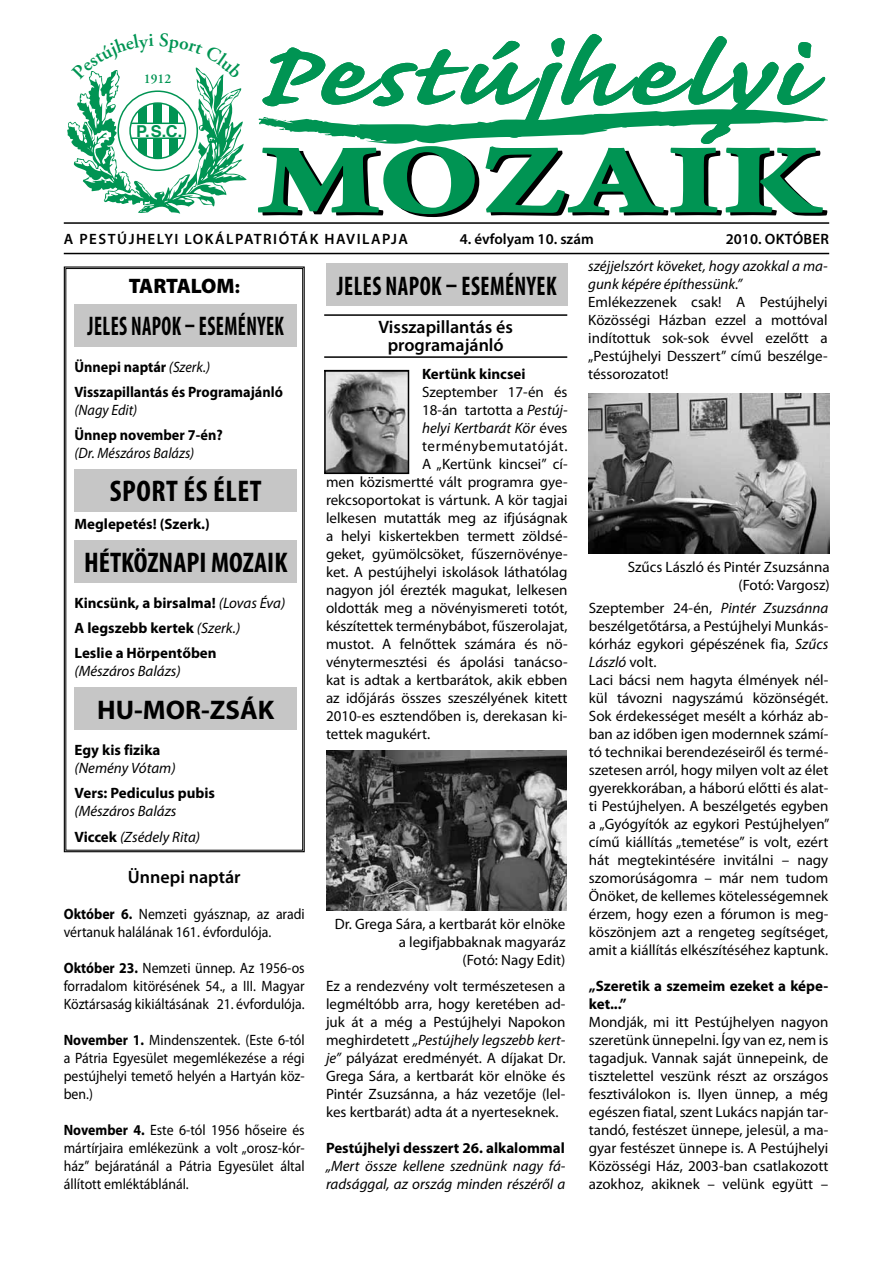
<style>
.page{position:relative;width:893px;height:1263px;background:#fff}
.page>*{position:absolute;margin:0;border:0;box-sizing:border-box;transform-origin:0 0}
.t1{font:700 114.6px "Caflisch Script Pro";letter-spacing:.03em;color:#009453;scale:1.29 1}
.t2{font:105.9px "Arno Pro Bold Caption";letter-spacing:.015em;color:#009453;scale:1.29 1}
.t3{font:700 condensed 30px "Myriad Pro";color:#000}
.t4{font:700 condensed 28.5px "Myriad Pro";color:#000}
.t5{font:700 condensed 27px "Myriad Pro";letter-spacing:.02em;color:#000;scale:.76 1}
.t6{font:700 condensed 27px "Myriad Pro";letter-spacing:.02em;color:#000;scale:.85 1}
.t7{font:700 27px "Myriad Pro";color:#000}
.t8{font:900 21px "Myriad Pro";letter-spacing:-.005em;color:#000}
.t9{font:600 18px/18px "Myriad Pro";color:#000;text-align:center}
.t10{font:700 16.35px "Helvetica";color:#009453}
.t11{font:15px/18px "Myriad Pro";color:#000;text-align:justify}
.t12{font:15px/18px "Myriad Pro";color:#000;text-align:justify;scale:.92 1}
.t13{font:italic 15px/18px "Myriad Pro";color:#000}
.t14{font:700 15px/25.2px "Myriad Pro";color:#000}
.t15{font:700 15px/25.2px "Myriad Pro";color:#000;scale:.95 1}
.t16{font:600 15px "Myriad Pro";letter-spacing:.1em;color:#000}
.t17{font:italic 15px "Myriad Pro";color:#000;scale:.95 1}
.t18{font:15px "Myriad Pro";letter-spacing:.045em;color:#000}
.t19{font:600 15px "Myriad Pro";color:#000}
.t20{font:600 15px "Myriad Pro";letter-spacing:.08em;color:#000}
.t21{font:600 13.35px "Adobe Garamond Pro";color:#009453}
.s1{font-size:18px}
.s2{font-weight:400;font-style:italic}
.s3{font-weight:700;font-style:normal}
.s4{font-weight:700}
.s5{font-style:italic}
.s6{font-style:normal}
</style>
<div class="page">
<svg style="left:258px;top:109px;width:570px;height:35px"></svg>
<hr style="left:64px;top:222px;width:765px;height:2px;background:#000">
<hr style="left:64px;top:253px;width:765px;height:1px;background:#000">
<svg style="left:63px;top:266px;width:242px;height:587px"></svg>
<div style="left:66px;top:268px;width:237px;height:582px;border:1px solid #000"></div>
<div style="left:326px;top:264px;width:242px;height:42px;background:#c6c6c6"></div>
<hr style="left:324px;top:356px;width:243px;height:2px;background:#000">
<hr style="left:324px;top:314px;width:243px;height:2px;background:#000">
<img style="left:327px;top:373px;width:79px;height:98px">
<div style="left:324px;top:370px;width:85px;height:104px;border:2px solid #000"></div>
<img style="left:326px;top:750px;width:241px;height:160px">
<img style="left:589px;top:393px;width:241px;height:161px">
<svg style="left:67px;top:67px;width:180px;height:147px"></svg>
<p class="t21" style="left:144px;top:71px;width:29px">1912</p>
<p class="t10" style="left:136px;top:116px;width:48px">P.S.C.</p>
<h1 class="t1" style="left:252px;top:17px;width:430px">Pestújhelyi</h1>
<h2 class="t2" style="left:259px;top:117px;width:436px">MOZAIK</h2>
<p class="t19" style="left:460px;top:230px;width:135px">4. évfolyam 10. szám</p>
<p class="t20" style="left:726px;top:230px;width:50px">2010. októ</p>
<p class="t20" style="left:803px;top:230px;width:18px">ber</p>
<p class="t16" style="left:64px;top:230px;width:346px">A PESTÚJHELYI LOKÁLPATRIÓTÁK HAVILAPJA</p>
<h3 class="t8" style="left:129px;top:272px;width:113px">TARTALOM<span class="s1">:</span></h3>
<h3 class="t5" style="left:88px;top:309px;width:259px">JELES NAPOK – ESEMÉNYEK</h3>
<p class="t15" style="left:75px;top:354px;width:221px">Ünnepi naptár <span class="s2">(Szerk.)<br></span>Visszapillantás és Programajánló</p>
<p class="t17" style="left:75px;top:400px;width:68px">(Nagy Edit)</p>
<p class="t15" style="left:75px;top:423px;width:157px">Ünnep november 7-én?</p>
<p class="t17" style="left:75px;top:444px;width:128px">(Dr. Mészáros Balázs)</p>
<h3 class="t3" style="left:110px;top:473px;width:153px">SPO RT ÉS ÉLET</h3>
<p class="t14" style="left:75px;top:512px;width:137px">Meglepetés! (Szerk.)</p>
<h3 class="t4" style="left:84px;top:545px;width:203px">HÉTKÖZNAPI MOZAIK</h3>
<p class="t14" style="left:75px;top:590px;width:212px">Kincsünk, a birsalma! <span class="s2">(Lovas Éva)<br></span>A legszebb kertek <span class="s2">(Szerk.)<br></span>Leslie a Hörpentőben</p>
<p class="t13" style="left:75px;top:662px;width:108px">(Mészáros Balázs)</p>
<h3 class="t7" style="left:97px;top:694px;width:179px">HU-MOR-ZSÁK</h3>
<p class="t14" style="left:75px;top:737px;width:87px">Egy kis fizika</p>
<p class="t13" style="left:75px;top:759px;width:103px">(Nemény Vótam)</p>
<p class="t14" style="left:75px;top:781px;width:142px">Vers: Pediculus pubis</p>
<p class="t13" style="left:75px;top:798px;width:127px;line-height:25.2px">(Mészáros Balázs<br><span class="s3">Viccek</span> (Zsédely Rita)</p>
<p class="t9" style="left:128px;top:869px;width:114px">Ünnepi naptár</p>
<p class="t12" style="left:64px;top:906px;width:263px"><span class="s4">Október 6.</span> Nemzeti gyásznap, az aradi vértanuk halálának 161. évfordulója.</p>
<p class="t12" style="left:64px;top:960px;width:263px"><span class="s4">Október 23.</span> Nemzeti ünnep. Az 1956-os forradalom kitörésének 54., a III. Magyar Köztársaság kikiáltásának 21. évfordulója.</p>
<p class="t12" style="left:64px;top:1032px;width:263px"><span class="s4">November 1.</span> Mindenszentek. (Este 6-tól a Pátria Egyesület megemlékezése a régi pestújhelyi temető helyén a Hartyán köz&shy;ben.)</p>
<p class="t12" style="left:64px;top:1122px;width:263px"><span class="s4">November 4.</span> Este 6-tól 1956 hőseire és mártírjaira emlékezünk a volt „orosz-kór&shy;ház” bejáratánál a Pátria Egyesület által állított emléktáblánál.</p>
<h3 class="t6" style="left:337px;top:269px;width:259px">JELES NAPOK – ESEMÉNYEK</h3>
<p class="t9" style="left:378px;top:318px;width:136px">Visszapillantás és programajánló</p>
<p class="t14" style="left:422px;top:362px;width:105px">Kertünk kincsei</p>
<p class="t11" style="left:422px;top:384px;width:147px">Szeptember 17-én és</p>
<p class="t11" style="left:422px;top:402px;width:147px">18-án tartotta a <span class="s5">Pestúj-</span></p>
<p class="t13" style="left:422px;top:419px;width:147px">helyi Kertbarát Kör <span class="s6">éves</span></p>
<p class="t18" style="left:422px;top:438px;width:147px">terménybemutatóját.</p>
<p class="t11" style="left:422px;top:456px;width:147px">A „Kertünk kincsei” cí-</p>
<p class="t11" style="left:326px;top:474px;width:243px">men közismertté vált programra gye-</p>
<p class="t11" style="left:326px;top:492px;width:243px">rekcsoportokat is vártunk. A kör tagjai</p>
<p class="t11" style="left:326px;top:510px;width:243px">lelkesen mutatták meg az ifjúságnak</p>
<p class="t11" style="left:326px;top:528px;width:243px">a helyi kiskertekben termett zöldsé-</p>
<p class="t11" style="left:326px;top:546px;width:243px">geket, gyümölcsöket, fűszernövénye-</p>
<p class="t11" style="left:326px;top:564px;width:243px">ket. A pestújhelyi iskolások láthatólag</p>
<p class="t11" style="left:326px;top:582px;width:243px">nagyon jól érezték magukat, lelkesen</p>
<p class="t11" style="left:326px;top:600px;width:243px">oldották meg a növényismereti totót,</p>
<p class="t11" style="left:326px;top:618px;width:243px">készítettek terménybábot, fűszerolajat,</p>
<p class="t11" style="left:326px;top:636px;width:243px">mustot. A felnőttek számára és nö-</p>
<p class="t11" style="left:326px;top:654px;width:243px">vénytermesztési és ápolási tanácso-</p>
<p class="t11" style="left:326px;top:672px;width:243px">kat is adtak a kertbarátok, akik ebben</p>
<p class="t11" style="left:326px;top:690px;width:243px">az időjárás összes szeszélyének kitett</p>
<p class="t11" style="left:326px;top:708px;width:243px">2010-es esztendőben is, derekasan ki-</p>
<p class="t11" style="left:326px;top:726px;width:106px">tettek magukért.</p>
<p class="t11" style="left:335px;top:915px;width:232px;text-align:right">Dr. Grega Sára, a kertbarát kör elnöke a legifjabbaknak magyaráz<br>(Fotó: Nagy Edit)</p>
<p class="t11" style="left:326px;top:978px;width:241px">Ez a rendezvény volt természetesen a legméltóbb arra, hogy keretében ad&shy;juk át a még a Pestújhelyi Napokon meghirdetett <span class="s5">„Pestújhely legszebb kert&shy;je”</span> pályázat eredményét. A díjakat Dr.<br>Grega Sára, a kertbarát kör elnöke és Pintér Zsuzsánna, a ház vezetője (lel&shy;kes kertbarát) adta át a nyerteseknek.</p>
<p class="t14" style="left:326px;top:1136px;width:240px">Pestújhelyi desszert 26. alkalommal</p>
<p class="t13" style="left:326px;top:1157px;width:241px">„Mert össze kellene szednünk nagy fá&shy;radsággal, az ország minden részéről a</p>
<p class="t13" style="left:588px;top:257px;width:241px">széjjelszórt köveket, hogy azokkal a ma&shy;gunk képére építhessünk.”</p>
<p class="t11" style="left:588px;top:294px;width:241px">Emlékezzenek csak! A Pestújhelyi Közösségi Házban ezzel a mottóval indítottuk sok-sok évvel ezelőtt a „Pestújhelyi Desszert” című beszélge&shy;téssorozatot!</p>
<p class="t11" style="left:628px;top:558px;width:204px;text-align:right">Szűcs László és Pintér Zsuzsánna (Fotó: Vargosz)</p>
<p class="t11" style="left:589px;top:600px;width:242px;text-align:left">Szeptember 24-én, <span class="s5">Pintér Zsuzsánna </span>beszélgetőtársa, a Pestújhelyi Munkás&shy;kórház egykori gépészének fia, <span class="s5">Szűcs László</span> volt.<br>Laci bácsi nem hagyta élmények nél&shy;kül távozni nagyszámú közönségét.<br>Sok érdekességet mesélt a kórház ab&shy;ban az időben igen modernnek számí&shy;tó technikai berendezéseiről és termé&shy;szetesen arról, hogy milyen volt az élet gyerekkorában, a háború előtti és alat&shy;ti Pestújhelyen. A beszélgetés egyben a „Gyógyítók az egykori Pestújhelyen” című kiállítás „temetése” is volt, ezért hát megtekintésére invitálni – nagy szomorúságomra – már nem tudom Önöket, de kellemes kötelességemnek érzem, hogy ezen a fórumon is meg&shy;köszönjem azt a rengeteg segítséget, amit a kiállítás elkészítéséhez kaptunk.</p>
<p class="t14" style="left:589px;top:977px;width:241px;line-height:18px">„Szeretik a szemeim ezeket a képe&shy;ket...”</p>
<p class="t11" style="left:589px;top:1014px;width:241px">Mondják, mi itt Pestújhelyen nagyon szeretünk ünnepelni. Így van ez, nem is tagadjuk. Vannak saját ünnepeink, de tisztelettel veszünk részt az országos fesztiválokon is. Ilyen ünnep, a még egészen fiatal, szent Lukács napján tar&shy;tandó, festészet ünnepe, jelesül, a ma&shy;gyar festészet ünnepe is. A Pestújhelyi Közösségi Ház, 2003-ban csatlakozott azokhoz, akiknek – velünk együtt –</p>
</div>
